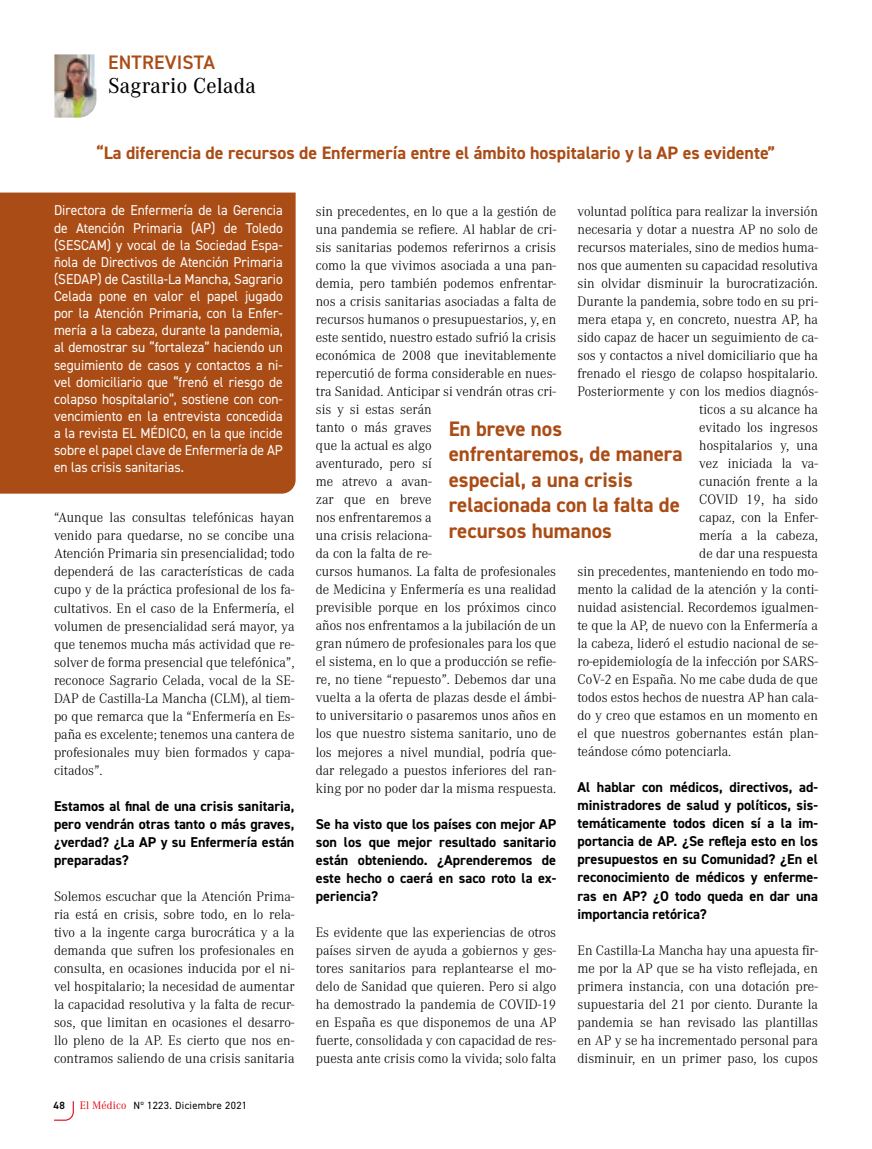
<style>
.page{position:relative;width:872px;height:1149px;background:#fff}
.page>*{position:absolute;margin:0;border:0;box-sizing:border-box;transform-origin:0 0}
.t1{font:500 22.5px "Corporate A Pro";letter-spacing:.01em;color:#000}
.t2{font:700 21px/25.5px "DIN2014";color:#aa4c15}
.t3{font:600 19.5px "DIN2014";letter-spacing:.01em;color:#aa4c15}
.t4{font:700 18px "DIN2014";color:#aa4c15}
.t5{font:300 14.25px/18px "Corporate A Pro";color:#000;text-align:justify}
.t6{font:14.25px/17.1px "DIN2014";color:#fff;text-align:justify;scale:.95 1}
.t7{font:700 14.25px/18px "DIN2014";color:#000;text-align:justify}
.t8{font:10.5px "DIN2014";letter-spacing:.03em;color:#000}
.t9{font:600 10.5px "DIN2014";color:#000}
.s1{font-family:"Corporate A";font-size:11.25px;color:#e30613}
</style>
<div class="page">
<svg style="left:54px;top:1101px;width:20px;height:19px"></svg>
<img style="left:54px;top:54px;width:42px;height:64px">
<div style="left:0;top:192px;width:296px;height:301px;background:#aa4c15"></div>
<h3 class="t3" style="left:108px;top:50px;width:109px">ENTREVISTA</h3>
<h1 class="t1" style="left:108px;top:70px;width:149px">Sagrario Celada</h1>
<p class="t4" style="left:97px;top:140px;width:680px">“La diferencia de recursos de Enfermería entre el ámbito hospitalario y la AP es evidente”</p>
<p class="t6" style="left:54px;top:202px;width:242px">Directora de Enfermería de la Gerencia de Atención Primaria (AP) de Toledo (SESCAM) y vocal de la Sociedad Espa&shy;ñola de Directivos de Atención Primaria (SEDAP) de Castilla-La Mancha, Sagrario Celada pone en valor el papel jugado por la Atención Primaria, con la Enfer&shy;mería a la cabeza, durante la pandemia, al demostrar su “fortaleza” haciendo un seguimiento de casos y contactos a ni&shy;vel domiciliario que “frenó el riesgo de colapso hospitalario”, sostiene con con&shy;vencimiento en la entrevista concedida a la revista EL MÉDICO, en la que incide sobre el papel clave de Enfermería de AP en las crisis sanitarias.</p>
<p class="t5" style="left:54px;top:508px;width:242px">“Aunque las consultas telefónicas hayan venido para quedarse, no se concibe una Atención Primaria sin presencialidad; todo dependerá de las características de cada cupo y de la práctica profesional de los fa&shy;cultativos. En el caso de la Enfermería, el volumen de presencialidad será mayor, ya que tenemos mucha más actividad que re&shy;solver de forma presencial que telefónica”, reconoce Sagrario Celada, vocal de la SE-DAP de Castilla-La Mancha (CLM), al tiem&shy;po que remarca que la “Enfermería en Es&shy;paña es excelente; tenemos una cantera de profesionales muy bien formados y capa&shy;citados”.</p>
<p class="t7" style="left:54px;top:796px;width:242px">Estamos al final de una crisis sanitaria, pero vendrán otras tanto o más graves, ¿verdad? ¿La AP y su Enfermería están preparadas?</p>
<p class="t5" style="left:54px;top:886px;width:242px">Solemos escuchar que la Atención Prima&shy;ria está en crisis, sobre todo, en lo rela&shy;tivo a la ingente carga burocrática y a la demanda que sufren los profesionales en consulta, en ocasiones inducida por el ni&shy;vel hospitalario; la necesidad de aumentar la capacidad resolutiva y la falta de recur&shy;sos, que limitan en ocasiones el desarro&shy;llo pleno de la AP. Es cierto que nos en&shy;contramos saliendo de una crisis sanitaria</p>
<p class="t9" style="left:54px;top:1098px;width:13px">48</p>
<p class="t8" style="left:80px;top:1098px;width:169px"><span class="s1">El Médico</span> Nº 1223. Diciembre 2021</p>
<p class="t5" style="left:577px;top:202px;width:242px">voluntad política para realizar la inversión</p>
<p class="t5" style="left:577px;top:220px;width:242px">necesaria y dotar a nuestra AP no solo de</p>
<p class="t5" style="left:577px;top:238px;width:242px">recursos materiales, sino de medios huma-</p>
<p class="t5" style="left:577px;top:256px;width:242px">nos que aumenten su capacidad resolutiva</p>
<p class="t5" style="left:577px;top:274px;width:242px">sin olvidar disminuir la burocratización.</p>
<p class="t5" style="left:577px;top:292px;width:242px">Durante la pandemia, sobre todo en su pri-</p>
<p class="t5" style="left:577px;top:310px;width:242px">mera etapa y, en concreto, nuestra AP, ha</p>
<p class="t5" style="left:577px;top:328px;width:242px">sido capaz de hacer un seguimiento de ca-</p>
<p class="t5" style="left:577px;top:346px;width:242px">sos y contactos a nivel domiciliario que ha</p>
<p class="t5" style="left:577px;top:364px;width:242px">frenado el riesgo de colapso hospitalario.</p>
<p class="t5" style="left:577px;top:382px;width:242px">Posteriormente y con los medios diagnós-</p>
<p class="t5" style="left:699px;top:400px;width:120px">ticos a su alcance ha</p>
<p class="t5" style="left:699px;top:418px;width:120px">evitado los ingresos</p>
<p class="t5" style="left:699px;top:436px;width:120px">hospitalarios y, una</p>
<p class="t5" style="left:699px;top:454px;width:120px">vez iniciada la va-</p>
<p class="t5" style="left:699px;top:472px;width:120px">cunación frente a la</p>
<p class="t5" style="left:699px;top:490px;width:120px">COVID 19, ha sido</p>
<p class="t5" style="left:699px;top:508px;width:120px">capaz, con la Enfer-</p>
<p class="t5" style="left:699px;top:526px;width:120px">mería a la cabeza,</p>
<p class="t5" style="left:699px;top:544px;width:120px">de dar una respuesta</p>
<p class="t5" style="left:577px;top:562px;width:242px">sin precedentes, manteniendo en todo mo-</p>
<p class="t5" style="left:577px;top:580px;width:242px">mento la calidad de la atención y la conti-</p>
<p class="t5" style="left:577px;top:598px;width:242px">nuidad asistencial. Recordemos igualmen-</p>
<p class="t5" style="left:577px;top:616px;width:242px">te que la AP, de nuevo con la Enfermería a</p>
<p class="t5" style="left:577px;top:634px;width:242px">la cabeza, lideró el estudio nacional de se-</p>
<p class="t5" style="left:577px;top:652px;width:242px">ro-epidemiología de la infección por SARS-</p>
<p class="t5" style="left:577px;top:670px;width:242px">CoV-2 en España. No me cabe duda de que</p>
<p class="t5" style="left:577px;top:687px;width:242px">todos estos hechos de nuestra AP han cala-</p>
<p class="t5" style="left:577px;top:705px;width:242px">do y creo que estamos en un momento en</p>
<p class="t5" style="left:577px;top:723px;width:242px">el que nuestros gobernantes están plan-</p>
<p class="t5" style="left:577px;top:741px;width:155px">teándose cómo potenciarla.</p>
<p class="t7" style="left:577px;top:778px;width:242px">Al hablar con médicos, directivos, ad&shy;ministradores de salud y políticos, sis&shy;temáticamente todos dicen sí a la im&shy;portancia de AP. ¿Se refleja esto en los presupuestos en su Comunidad? ¿En el reconocimiento de médicos y enferme&shy;ras en AP? ¿O todo queda en dar una importancia retórica?</p>
<p class="t5" style="left:577px;top:939px;width:242px">En Castilla-La Mancha hay una apuesta fir&shy;me por la AP que se ha visto reflejada, en primera instancia, con una dotación pre&shy;supuestaria del 21 por ciento. Durante la pandemia se han revisado las plantillas en AP y se ha incrementado personal para disminuir, en un primer paso, los cupos</p>
<p class="t5" style="left:316px;top:202px;width:242px;text-align:left">sin precedentes, en lo que a la gestión de una pandemia se refiere. Al hablar de cri&shy;sis sanitarias podemos referirnos a crisis como la que vivimos asociada a una pan&shy;demia, pero también podemos enfrentar&shy;nos a crisis sanitarias asociadas a falta de recursos humanos o presupuestarios, y, en este sentido, nuestro estado sufrió la crisis económica de 2008 que inevitablemente repercutió de forma considerable en nues&shy;tra Sanidad. Anticipar si vendrán otras cri&shy;sis y si estas serán<br>tanto o más graves<br>que la actual es algo<br>aventurado, pero sí<br>me atrevo a avan-<br>zar que en breve<br>nos enfrentaremos a<br>una crisis relaciona-<br>da con la falta de re-<br>cursos humanos. La falta de profesionales de Medicina y Enfermería es una realidad previsible porque en los próximos cinco años nos enfrentamos a la jubilación de un gran número de profesionales para los que el sistema, en lo que a producción se refie&shy;re, no tiene “repuesto”. Debemos dar una vuelta a la oferta de plazas desde el ámbi&shy;to universitario o pasaremos unos años en los que nuestro sistema sanitario, uno de los mejores a nivel mundial, podría que&shy;dar relegado a puestos inferiores del ran&shy;king por no poder dar la misma respuesta.</p>
<p class="t7" style="left:316px;top:814px;width:242px">Se ha visto que los países con mejor AP son los que mejor resultado sanitario están obteniendo. ¿Aprenderemos de este hecho o caerá en saco roto la ex&shy;periencia?</p>
<p class="t5" style="left:316px;top:922px;width:242px">Es evidente que las experiencias de otros países sirven de ayuda a gobiernos y ges&shy;tores sanitarios para replantearse el mo&shy;delo de Sanidad que quieren. Pero si algo ha demostrado la pandemia de COVID-19 en España es que disponemos de una AP fuerte, consolidada y con capacidad de res&shy;puesta ante crisis como la vivida; solo falta</p>
<h2 class="t2" style="left:449px;top:415px;width:235px">En breve nos enfrentaremos, de manera especial, a una crisis relacionada con la falta de recursos humanos</h2>
</div>
